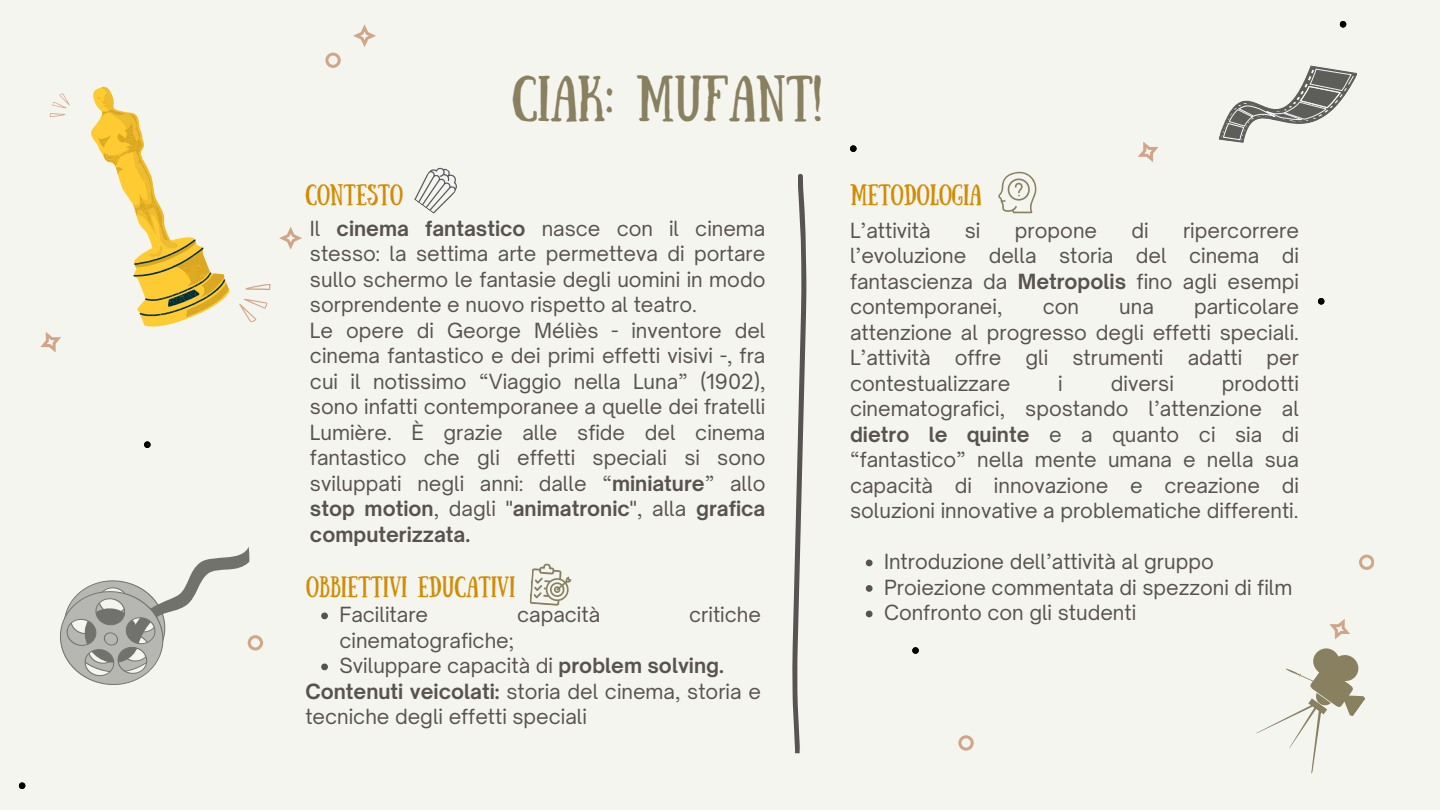
<style>
.page{position:relative;width:1440px;height:810px;background:#f5f5ef}
.page>*{position:absolute;margin:0;border:0;box-sizing:border-box;transform-origin:0 0}
.t1{font:46px "Sunday";color:#88805f}
.t2{font:21px "Sunday";color:#d18c03}
.t3{font:20px/25.5px "Open Sauce One";color:#595252;text-align:justify}
.s1{font-weight:700}
</style>
<div class="page">
<svg style="left:792px;top:174px;width:15px;height:579px"></svg>
<svg style="left:414px;top:167px;width:43px;height:47px"></svg>
<svg style="left:998px;top:172px;width:38px;height:41px"></svg>
<svg style="left:529px;top:563px;width:43px;height:43px"></svg>
<svg style="left:866px;top:560px;width:7px;height:6px"></svg>
<svg style="left:866px;top:585px;width:7px;height:7px"></svg>
<svg style="left:866px;top:611px;width:7px;height:6px"></svg>
<svg style="left:1219px;top:65px;width:138px;height:78px"></svg>
<svg style="left:321px;top:613px;width:7px;height:6px"></svg>
<svg style="left:321px;top:664px;width:7px;height:6px"></svg>
<svg style="left:1359px;top:555px;width:15px;height:15px"></svg>
<svg style="left:325px;top:53px;width:15px;height:15px"></svg>
<svg style="left:60px;top:547px;width:203px;height:138px"></svg>
<svg style="left:144px;top:441px;width:7px;height:7px"></svg>
<svg style="left:850px;top:145px;width:7px;height:7px"></svg>
<svg style="left:912px;top:647px;width:7px;height:7px"></svg>
<svg style="left:1340px;top:21px;width:6px;height:7px"></svg>
<svg style="left:19px;top:782px;width:6px;height:7px"></svg>
<svg style="left:1318px;top:298px;width:6px;height:7px"></svg>
<svg style="left:958px;top:735px;width:15px;height:15px"></svg>
<svg style="left:1138px;top:142px;width:21px;height:20px"></svg>
<svg style="left:40px;top:86px;width:262px;height:266px"></svg>
<svg style="left:353px;top:24px;width:23px;height:23px"></svg>
<svg style="left:1256px;top:619px;width:110px;height:155px"></svg>
<h1 class="t1" style="left:512px;top:67px;width:311px">CIAK: MUFANT!</h1>
<p class="t2" style="left:305px;top:180px;width:99px">CONTESTO</p>
<p class="t3" style="left:310px;top:215px;width:457px">Il <span class="s1">cinema fantastico</span> nasce con il cinema stesso: la settima arte permetteva di portare sullo schermo le fantasie degli uomini in modo sorprendente e nuovo rispetto al teatro.</p>
<p class="t3" style="left:310px;top:317px;width:457px">Le opere di George Méliès - inventore del cinema fantastico e dei primi effetti visivi -, fra cui il notissimo “Viaggio nella Luna” (1902), sono infatti contemporanee a quelle dei fratelli Lumière. È grazie alle sfide del cinema fantastico che gli effetti speciali si sono sviluppati negli anni: dalle “<span class="s1">miniature</span>” allo <span class="s1">stop motion</span>, dagli "<span class="s1">animatronic</span>", alla <span class="s1">grafica computerizzata.</span></p>
<p class="t2" style="left:306px;top:572px;width:211px">OBBIETTIVI EDUCATIVI</p>
<p class="t3" style="left:339px;top:602px;width:90px">Facilitare</p>
<p class="t3" style="left:517px;top:602px;width:85px">capacità</p>
<p class="t3" style="left:689px;top:602px;width:73px">critiche</p>
<p class="t3" style="left:339px;top:627px;width:176px">cinematografiche;</p>
<p class="t3" style="left:339px;top:653px;width:386px">Sviluppare capacità di <span class="s1">problem solving.</span></p>
<p class="t3" style="left:305px;top:678px;width:457px"><span class="s1">Contenuti veicolati:</span> storia del cinema, storia e tecniche degli effetti speciali</p>
<p class="t2" style="left:850px;top:180px;width:133px">METODOLOGIA</p>
<p class="t3" style="left:850px;top:217px;width:450px;text-indent:333px">ripercorrere l’evoluzione della storia del cinema di fantascienza da <span class="s1">Metropolis</span> fino agli esempi contemporanei,</p>
<p class="t3" style="left:850px;top:217px;width:82px">L’attività</p>
<p class="t3" style="left:965px;top:217px;width:17px">si</p>
<p class="t3" style="left:1015px;top:217px;width:84px">propone</p>
<p class="t3" style="left:1131px;top:217px;width:19px">di</p>
<p class="t3" style="left:850px;top:294px;width:450px;text-indent:344px">particolare attenzione al progresso degli effetti speciali.<br>L’attività offre gli strumenti adatti per contestualizzare</p>
<p class="t3" style="left:1043px;top:294px;width:38px">con</p>
<p class="t3" style="left:1119px;top:294px;width:36px">una</p>
<p class="t3" style="left:850px;top:370px;width:450px;text-indent:372px">prodotti cinematografici, spostando l’attenzione al <span class="s1">dietro le quinte</span> e a quanto ci sia di “fantastico” nella mente umana e nella sua capacità di innovazione e creazione di soluzioni innovative a problematiche differenti.</p>
<p class="t3" style="left:884px;top:549px;width:331px">Introduzione dell’attività al gruppo</p>
<p class="t3" style="left:884px;top:574px;width:410px">Proiezione commentata di spezzoni di film</p>
<p class="t3" style="left:884px;top:600px;width:254px">Confronto con gli studenti</p>
<p class="t3" style="left:1058px;top:370px;width:6px">i</p>
<p class="t3" style="left:1111px;top:370px;width:65px">diversi</p>
</div>
